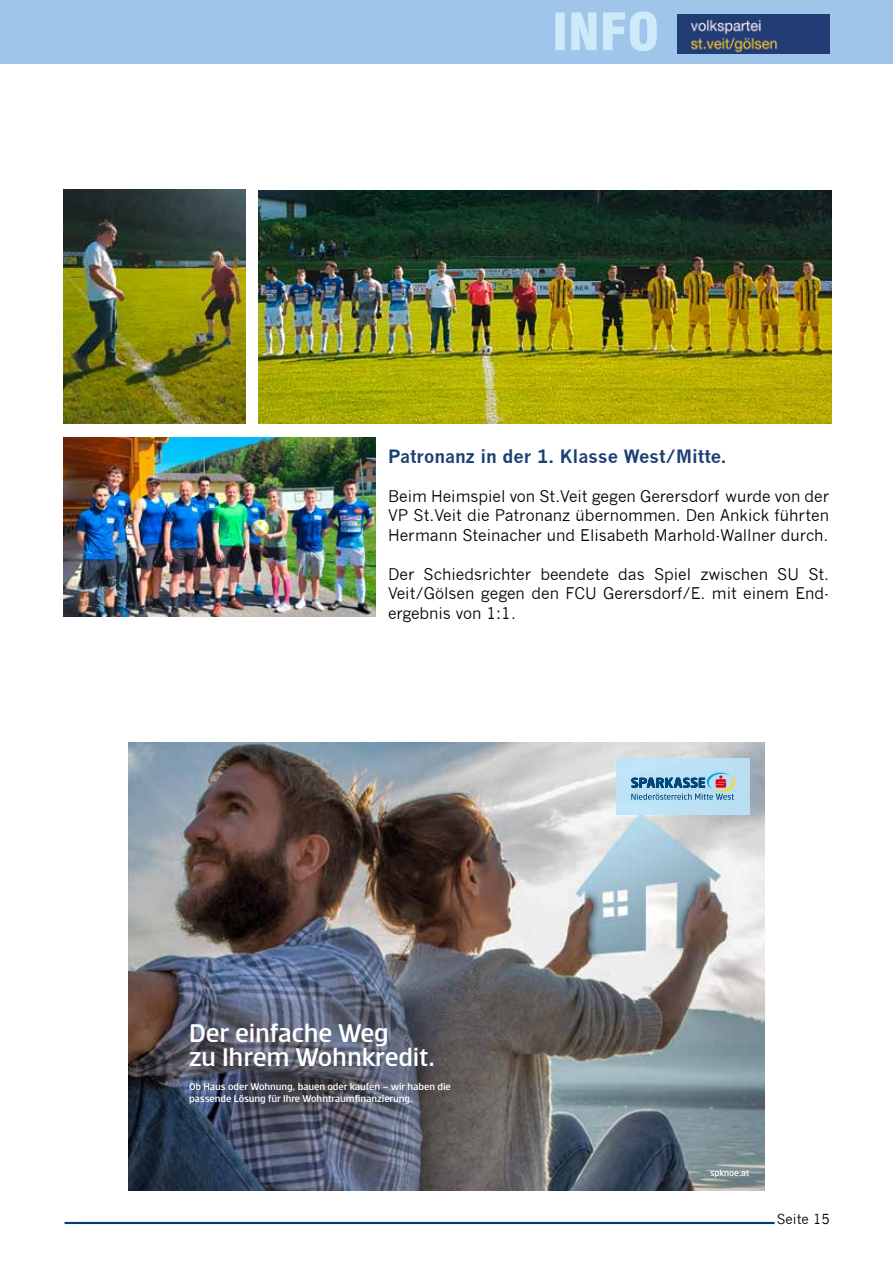
<style>
.page{position:relative;width:893px;height:1263px;background:#fff}
.page>*{position:absolute;margin:0;border:0;box-sizing:border-box;transform-origin:0 0}
.t1{font:500 27.75px/24.6px "Erste";letter-spacing:-.01em;color:#fff}
.t2{font:700 18px "News Gothic";color:#1c3f73}
.t3{font:15.75px/19.5px "News Gothic";color:#000;text-align:justify}
.t4{font:13.5px "News Gothic";color:#000}
.t5{font:500 10.65px/11.7px "Erste";letter-spacing:-.01em;color:#fff}
.t6{font:500 9.6px "Erste";letter-spacing:-.01em;color:#fff}
</style>
<div class="page">
<div style="left:0;top:0;width:893px;height:64px;background:#a0c5ea"></div>
<svg style="left:555px;top:11px;width:102px;height:40px"></svg>
<hr style="left:65px;top:1222px;width:710px;height:2px;background:#003d72">
<img style="left:678px;top:14px;width:151px;height:40px">
<img style="left:258px;top:190px;width:573px;height:234px">
<img style="left:64px;top:190px;width:182px;height:234px">
<img style="left:64px;top:437px;width:312px;height:180px">
<img style="left:129px;top:743px;width:635px;height:448px">
<div style="left:616px;top:758px;width:133px;height:57px;background:#bce4fa"></div>
<svg style="left:631px;top:772px;width:104px;height:28px"></svg>
<p class="t2" style="left:388px;top:445px;width:340px">Patronanz in der 1. Klasse West/Mitte.</p>
<p class="t3" style="left:388px;top:486px;width:443px">Beim Heimspiel von St.Veit gegen Gerersdorf wurde von der VP St.Veit die Patronanz übernommen. Den Ankick führten Hermann Steinacher und Elisabeth Marhold-Wallner durch.</p>
<p class="t3" style="left:388px;top:564px;width:443px">Der Schiedsrichter beendete das Spiel zwischen SU St.<br>Veit/Gölsen gegen den FCU Gerersdorf/E. mit einem End&shy;ergebnis von 1:1.</p>
<h1 class="t1" style="left:189px;top:1020px;width:247px">Der einfache Weg<br>zu Ihrem Wohnkredit.</h1>
<p class="t5" style="left:189px;top:1080px;width:263px">Ob Haus oder Wohnung, bauen oder kaufen – wir haben die passende Lösung für Ihre Wohntraumfinanzierung.</p>
<p class="t6" style="left:710px;top:1168px;width:41px">spknoe.at</p>
<p class="t4" style="left:777px;top:1211px;width:55px">Seite 15</p>
</div>
